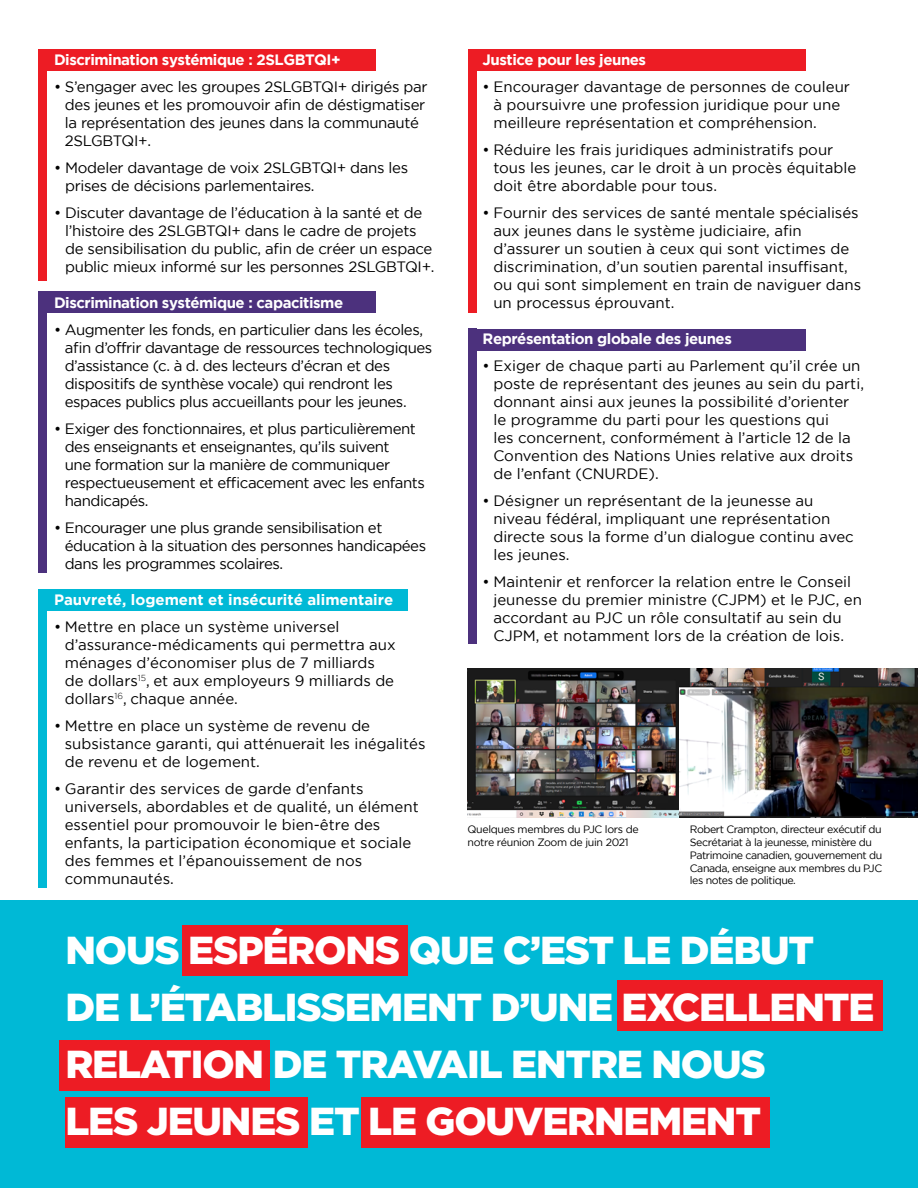
<style>
.page{position:relative;width:918px;height:1188px;background:#fff}
.page>*{position:absolute;margin:0;border:0;box-sizing:border-box;transform-origin:0 0}
.t1{font:900 39px/57px "Gotham";letter-spacing:-.03em;color:#fff}
.t2{font:15px/18px "Gotham";color:#000}
.t3{font:15px/18px "Gotham";letter-spacing:-.03em;color:#000}
.t4{font:15px/18px "Gotham";letter-spacing:-.02em;color:#000}
.t5{font:700 15px "Gotham";letter-spacing:-.03em;color:#fff}
.t6{font:700 15px "Gotham";color:#fff}
.t7{font:10.65px/12.8px "Gotham";letter-spacing:-.04em;color:#000}
</style>
<div class="page">
<div style="left:47px;top:292px;width:329px;height:21px;background:#4c317d"></div>
<div style="left:47px;top:589px;width:361px;height:22px;background:#00b9d6"></div>
<div style="left:47px;top:50px;width:329px;height:21px;background:#ed1c24"></div>
<div style="left:477px;top:50px;width:329px;height:21px;background:#ed1c24"></div>
<div style="left:477px;top:329px;width:329px;height:21px;background:#4c317d"></div>
<div style="left:38px;top:50px;width:9px;height:231px;background:#ed1c24"></div>
<div style="left:468px;top:50px;width:9px;height:263px;background:#ed1c24"></div>
<div style="left:468px;top:329px;width:9px;height:315px;background:#4c317d"></div>
<div style="left:38px;top:292px;width:9px;height:281px;background:#4c317d"></div>
<div style="left:38px;top:589px;width:9px;height:299px;background:#00b9d6"></div>
<div style="left:0;top:901px;width:918px;height:287px;background:#00b9d6"></div>
<div style="left:183px;top:925px;width:225px;height:51px;background:#ed1c24"></div>
<div style="left:65px;top:1097px;width:243px;height:51px;background:#ed1c24"></div>
<div style="left:361px;top:1097px;width:409px;height:51px;background:#ed1c24"></div>
<div style="left:59px;top:1040px;width:211px;height:51px;background:#ed1c24"></div>
<div style="left:617px;top:980px;width:265px;height:51px;background:#ed1c24"></div>
<img style="left:468px;top:668px;width:450px;height:149px">
<p class="t5" style="left:54px;top:51px;width:288px">Discrimination systémique : 2SLGBTQI+</p>
<p class="t4" style="left:65px;top:77px;width:364px;text-indent:-11px">• S’engager avec les groupes 2SLGBTQI+ dirigés par des jeunes et les promouvoir afin de déstigmatiser la représentation des jeunes dans la communauté 2SLGBTQI+.</p>
<p class="t4" style="left:65px;top:158px;width:345px;text-indent:-11px">• Modeler davantage de voix 2SLGBTQI+ dans les prises de décisions parlementaires.</p>
<p class="t4" style="left:65px;top:203px;width:371px;text-indent:-11px">• Discuter davantage de l’éducation à la santé et de l’histoire des 2SLGBTQI+ dans le cadre de projets de sensibilisation du public, afin de créer un espace public mieux informé sur les personnes 2SLGBTQI+.</p>
<p class="t5" style="left:54px;top:294px;width:291px">Discrimination systémique : capacitisme</p>
<p class="t3" style="left:65px;top:320px;width:369px;text-indent:-11px">• Augmenter les fonds, en particulier dans les écoles, afin d’offrir davantage de ressources technologiques d’assistance (c. à d. des lecteurs d’écran et des dispositifs de synthèse vocale) qui rendront les espaces publics plus accueillants pour les jeunes.</p>
<p class="t3" style="left:65px;top:419px;width:362px;text-indent:-11px">• Exiger des fonctionnaires, et plus particulièrement des enseignants et enseignantes, qu’ils suivent<br>une formation sur la manière de communiquer respectueusement et efficacement avec les enfants handicapés.</p>
<p class="t3" style="left:65px;top:518px;width:363px;text-indent:-11px">• Encourager une plus grande sensibilisation et éducation à la situation des personnes handicapées dans les programmes scolaires.</p>
<p class="t6" style="left:54px;top:591px;width:341px">Pauvreté, logement et insécurité alimentaire</p>
<p class="t2" style="left:65px;top:617px;width:332px;text-indent:-11px">• Mettre en place un système universel d’assurance-médicaments qui permettra aux ménages d’économiser plus de 7 milliards de dollars<sup>15</sup>, et aux employeurs 9 milliards de dollars<sup>16</sup>, chaque année.</p>
<p class="t2" style="left:65px;top:716px;width:362px;text-indent:-11px">• Mettre en place un système de revenu de subsistance garanti, qui atténuerait les inégalités de revenu et de logement.</p>
<p class="t2" style="left:65px;top:779px;width:355px;text-indent:-11px">• Garantir des services de garde d’enfants universels, abordables et de qualité, un élément essentiel pour promouvoir le bien-être des enfants, la participation économique et sociale des femmes et l’épanouissement de nos communautés.</p>
<p class="t5" style="left:483px;top:51px;width:165px">Justice pour les jeunes</p>
<p class="t2" style="left:493px;top:77px;width:358px;text-indent:-11px">• Encourager davantage de personnes de couleur à poursuivre une profession juridique pour une meilleure représentation et compréhension.</p>
<p class="t2" style="left:493px;top:140px;width:364px;text-indent:-11px">• Réduire les frais juridiques administratifs pour tous les jeunes, car le droit à un procès équitable doit être abordable pour tous.</p>
<p class="t2" style="left:493px;top:203px;width:369px;text-indent:-11px">• Fournir des services de santé mentale spécialisés aux jeunes dans le système judiciaire, afin d’assurer un soutien à ceux qui sont victimes de discrimination, d’un soutien parental insuffisant, ou qui sont simplement en train de naviguer dans un processus éprouvant.</p>
<p class="t5" style="left:483px;top:330px;width:251px">Représentation globale des jeunes</p>
<p class="t2" style="left:493px;top:356px;width:372px;text-indent:-11px">• Exiger de chaque parti au Parlement qu’il crée un poste de représentant des jeunes au sein du parti, donnant ainsi aux jeunes la possibilité d’orienter le programme du parti pour les questions qui<br>les concernent, conformément à l’article 12 de la Convention des Nations Unies relative aux droits de l’enfant (CNURDE).</p>
<p class="t2" style="left:493px;top:491px;width:362px;text-indent:-11px">• Désigner un représentant de la jeunesse au niveau fédéral, impliquant une représentation directe sous la forme d’un dialogue continu avec les jeunes.</p>
<p class="t2" style="left:493px;top:572px;width:370px;text-indent:-11px">• Maintenir et renforcer la relation entre le Conseil jeunesse du premier ministre (CJPM) et le PJC, en accordant au PJC un rôle consultatif au sein du CJPM, et notamment lors de la création de lois.</p>
<p class="t7" style="left:468px;top:823px;width:173px">Quelques membres du PJC lors de notre réunion Zoom de juin 2021</p>
<p class="t7" style="left:690px;top:823px;width:194px">Robert Crampton, directeur exécutif du Secrétariat à la jeunesse, ministère du Patrimoine canadien, gouvernement du Canada, enseigne aux membres du PJC les notes de politique.</p>
<h1 class="t1" style="left:65px;top:921px;width:811px">NOUS ESPÉRONS QUE C’EST LE DÉBUT<br>DE L’ÉTABLISSEMENT D’UNE EXCELLENTE<br>RELATION DE TRAVAIL ENTRE NOUS<br>LES JEUNES ET LE GOUVERNEMENT</h1>
</div>
